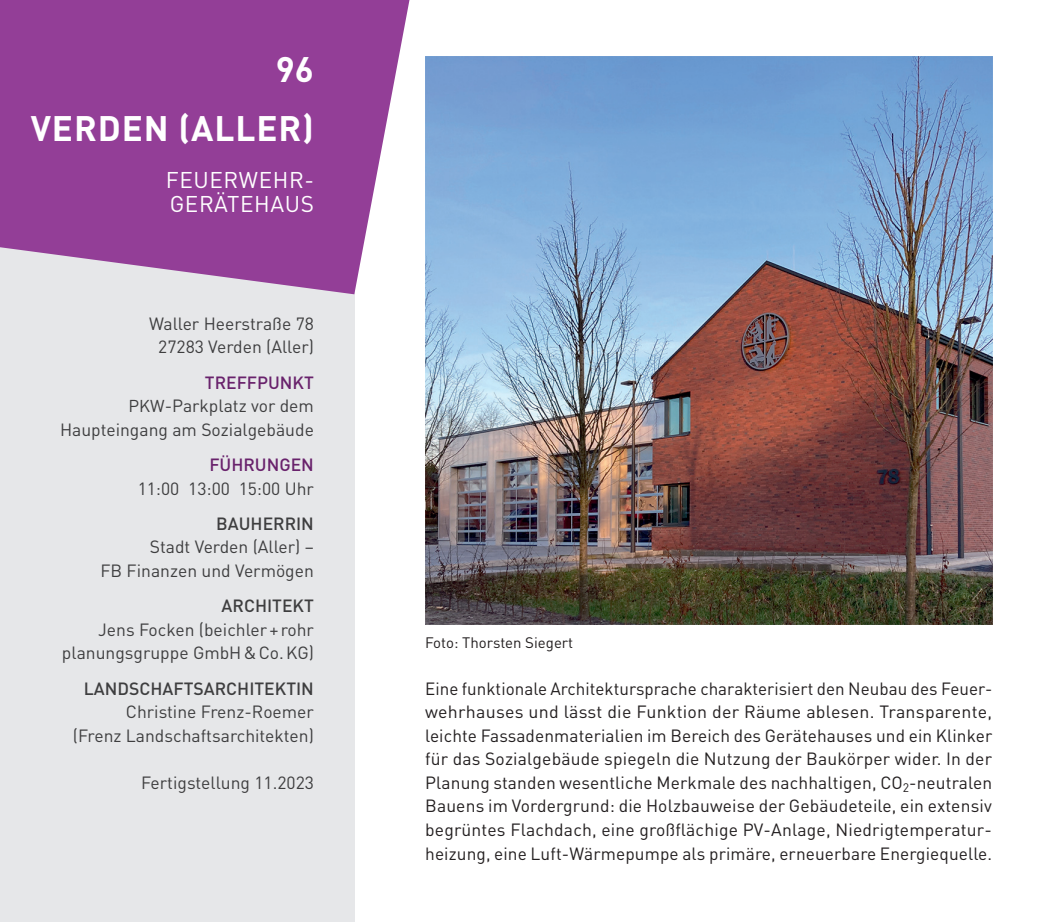
<style>
.page{position:relative;width:1063px;height:922px;background:#fff}
.page>*{position:absolute;margin:0;border:0;box-sizing:border-box;transform-origin:0 0}
.t1{font:700 35px "DIN";letter-spacing:.025em;color:#fff}
.t2{font:22.5px/23.5px "DIN";letter-spacing:.025em;color:#fff}
.t3{font:17.5px/23.5px "DIN";letter-spacing:.01em;color:#231f20}
.t4{font:17.5px/23.5px "DIN";color:#3e3e3f;text-align:right}
.t5{font:500 17.5px "DIN";color:#3e3e3f}
.t6{font:500 17.5px "DIN";color:#69226c}
.t7{font:15px "DIN";letter-spacing:-.01em;color:#231f20}
.s1{font-weight:500;color:#69226c}
.s2{font-size:17px}
</style>
<div class="page">
<div style="left:0;top:234px;width:354px;height:687px;background:#e6e7e9"></div>
<svg style="left:0;top:0;width:409px;height:294px;background:#9f56a3"></svg>
<img style="left:425px;top:57px;width:567px;height:567px">
<h1 class="t1" style="left:276px;top:47px;width:40px">96</h1>
<h1 class="t1" style="left:31px;top:106px;width:285px">VERDEN (ALLER)</h1>
<p class="t2" style="left:166px;top:168px;width:149px">Feu erwehr-<br>Gerätehaus</p>
<p class="t4" style="left:149px;top:311px;width:166px;text-align:center">Waller H eerstraße 78<br>27283 Verden (Aller)</p>
<p class="t4" style="left:60px;top:370px;width:255px"><span class="s1">TREFFPUNKT<br></span><span class="s2">PKW</span>-Parkplatz vor dem<br>Haupteingang am Sozialgebäude</p>
<p class="t6" style="left:209px;top:453px;width:106px">FÜHRUNGEN</p>
<p class="t4" style="left:138px;top:476px;width:178px">11:00 13:00 15:00 Uhr</p>
<p class="t5" style="left:216px;top:512px;width:99px">BAUHERRIN</p>
<p class="t4" style="left:100px;top:535px;width:215px">Stadt Verden (Aller) –<br>FB Finanzen und Vermögen</p>
<p class="t5" style="left:222px;top:594px;width:93px">ARCHITEKT</p>
<p class="t4" style="left:62px;top:617px;width:253px">Jens Focken (beichler+rohr planungsgruppe GmbH &amp; Co.KG)</p>
<p class="t5" style="left:84px;top:677px;width:232px">LANDSCHAFTSARCHITEKTIN</p>
<p class="t4" style="left:73px;top:699px;width:243px">Christine Frenz-Roemer (Frenz Landschaftsarchitekten)</p>
<p class="t4" style="left:141px;top:770px;width:174px">Fertigstellung 11.2023</p>
<p class="t7" style="left:425px;top:632px;width:150px">Foto: Thorsten Siegert</p>
<p class="t3" style="left:425px;top:676px;width:569px">Eine funktionale Architektursprache charakterisiert den Neubau des Feuer&shy;wehrhauses und lässt die Funktion der Räume ablesen. Transparente, leichte Fassadenmaterialien im Bereich des Gerätehauses und ein Klinker für das Sozialgebäude spiegeln die N utzung der Baukörper wider. I n der Planung standen wesentliche Merkmale des nachhaltigen, CO<sub>2</sub>-neutralen Bauens im Vordergrund: die Holzbauweise der Gebäudeteile, ein extensiv begrüntes Flachdach, eine großflächige PV-Anlage, N iedrigtemperatur&shy;heizung, eine Luft-Wärmepumpe als primäre, erneuerbare Energiequelle.</p>
</div>
